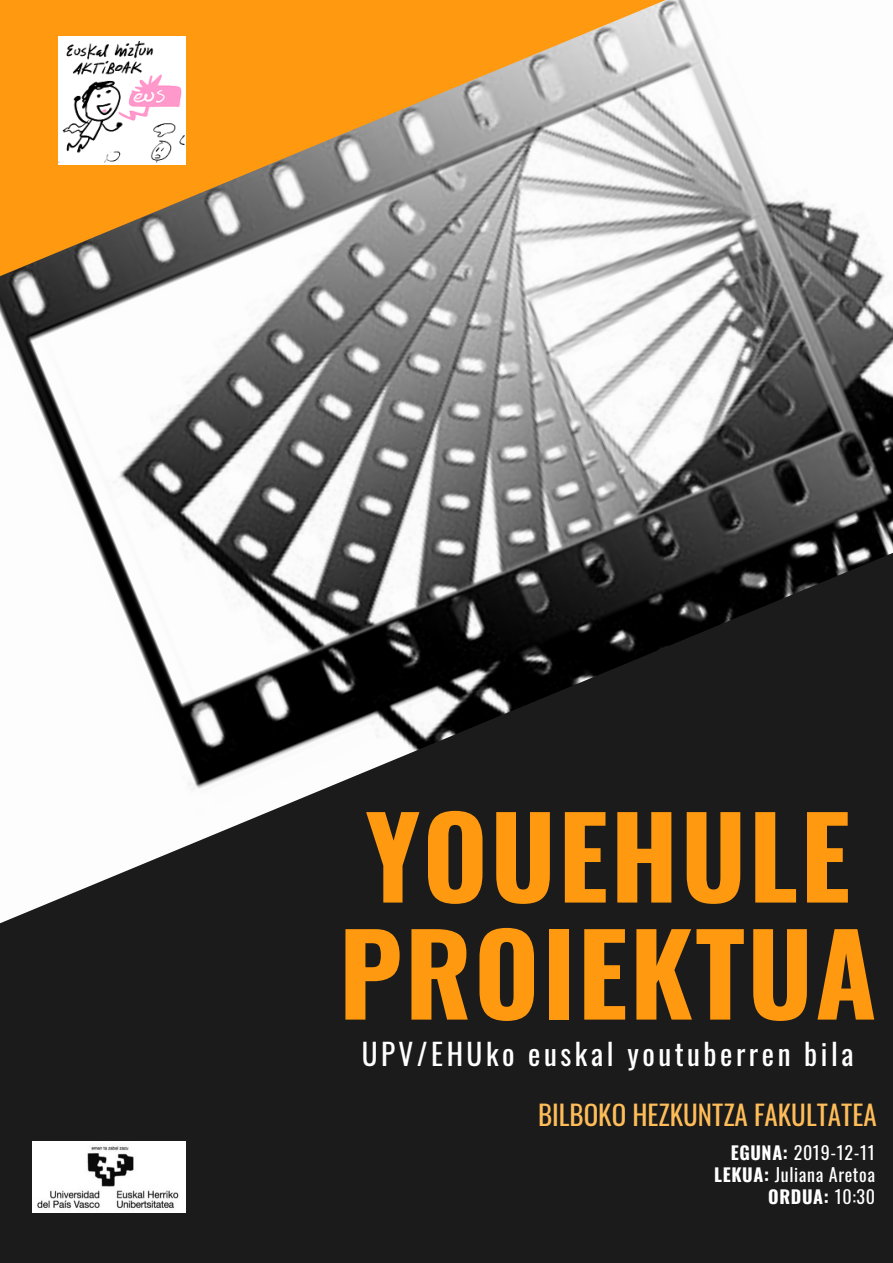
<style>
.page{position:relative;width:893px;height:1263px;background:#fff}
.page>*{position:absolute;margin:0;border:0;box-sizing:border-box;transform-origin:0 0}
.t1{font:700 111.68px/117px "Oswald";letter-spacing:.02em;color:#ff990f}
.t2{font:29.25px "Oswald";letter-spacing:.12em;color:#fff}
.t3{font:27px "Oswald";color:#ffbd59}
.t4{font:18px/22px "Oswald";letter-spacing:.035em;color:#fff;text-align:right}
.s1{font-weight:700}
</style>
<div class="page">
<div style="left:0;top:923px;width:893px;height:340px;background:#1b1b1b"></div>
<img style="left:0;top:0;width:893px;height:923px">
<img style="left:33px;top:1142px;width:152px;height:70px">
<img style="left:59px;top:36px;width:126px;height:129px">
<h1 class="t1" style="left:339px;top:793px;width:539px">YOUEHULE<br>PROIEKTUA</h1>
<h2 class="t2" style="left:362px;top:1031px;width:493px">UPV/EHUko euskal youtuberren bila</h2>
<h3 class="t3" style="left:538px;top:1094px;width:340px">BILBOKO HEZKUNTZA FAKULTATEA</h3>
<p class="t4" style="left:714px;top:1141px;width:162px"><span class="s1">EGUNA:</span> 2019-12-11<br><span class="s1">LEKUA:</span> Juliana Aretoa<br><span class="s1">ORDUA:</span> 10:30</p>
</div>
